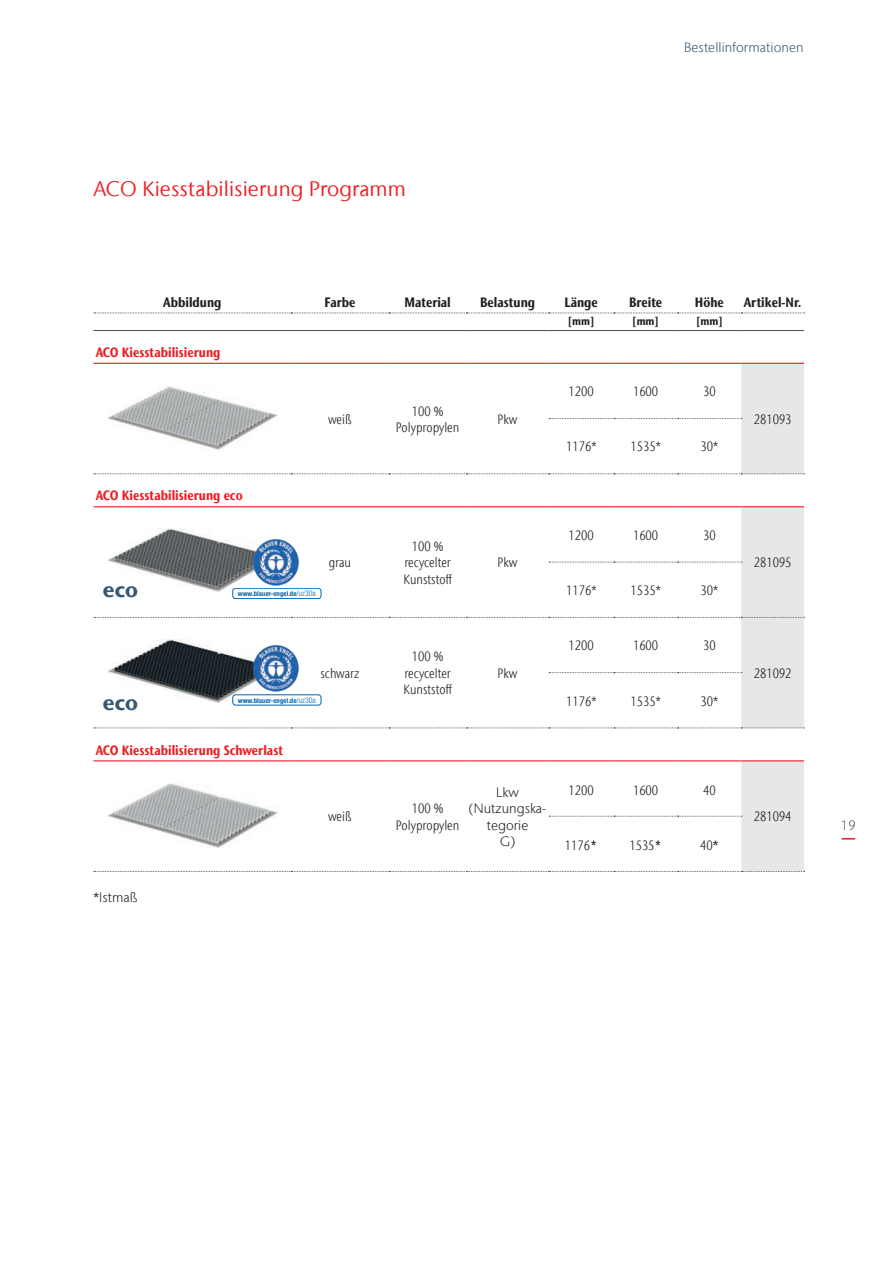
<style>
.page{position:relative;width:893px;height:1263px;background:#fff}
.page>*{position:absolute;margin:0;border:0;box-sizing:border-box;transform-origin:0 0}
.Intermediate_heading{font:21px "Stone Sans IIITC Com";letter-spacing:.005em;color:#ee1d23}
.t1{font:700 21px "Stone Sans IIITC Com";color:#335875}
.Text{font:300 condensed 13.5px/16.5px "Stone Sans IIITC Com";color:#231f20}
.Product_name___Detai{font:700 condensed 13.5px "Stone Sans IIITC Com";color:#ee1d23}
.X-axis{font:700 condensed 13.5px "Stone Sans IIITC Com";color:#231f20}
.Text-2{font:300 13.5px/16.5px "Stone Sans IIITC Com";color:#231f20;text-align:center}
.Rubrication{font:300 13.5px "Stone Sans IIITC Com";letter-spacing:.005em;color:#335875}
.Body_copy{font:300 13.5px "Stone Sans IIITC Com";letter-spacing:.005em;color:#231f20}
.t2{font:300 13.5px "Stone Sans IIITC Com";color:#57585a}
.X-axis___Dimensions{font:700 condensed 11.25px "Stone Sans IIITC Com";color:#231f20}
.t3{font:700 condensed 6.9px "Helvetica Neue";color:#0166b3}
.s1{font-weight:300;font-size:7.8px}
.s2{font-weight:700}
.s3{font-weight:400;font-stretch:normal}
</style>
<div class="page">
<svg style="left:842px;top:838px;width:13px;height:1px"></svg>
<svg style="left:94px;top:313px;width:711px;height:1px"></svg>
<hr style="left:94px;top:330px;width:197px;height:1px;background:#57585a">
<hr style="left:291px;top:330px;width:98px;height:1px;background:#57585a">
<hr style="left:389px;top:330px;width:77px;height:1px;background:#57585a">
<hr style="left:466px;top:330px;width:83px;height:1px;background:#57585a">
<hr style="left:549px;top:330px;width:65px;height:1px;background:#57585a">
<hr style="left:614px;top:330px;width:63px;height:1px;background:#57585a">
<hr style="left:677px;top:330px;width:64px;height:1px;background:#57585a">
<hr style="left:741px;top:330px;width:63px;height:1px;background:#57585a">
<svg style="left:94px;top:363px;width:711px;height:509px"></svg>
<img style="left:107px;top:386px;width:170px;height:63px">
<img style="left:107px;top:784px;width:170px;height:63px">
<img style="left:107px;top:639px;width:170px;height:63px">
<img style="left:107px;top:529px;width:170px;height:63px">
<div style="left:233px;top:588px;width:88px;height:11px;background:#fff;border-radius:3px"></div>
<div style="left:233px;top:588px;width:88px;height:11px;border:1px solid #0166b3;border-radius:3px"></div>
<img style="left:229px;top:538px;width:94px;height:47px">
<div style="left:233px;top:695px;width:88px;height:10px;background:#fff;border-radius:3px"></div>
<div style="left:233px;top:695px;width:88px;height:10px;border:1px solid #0166b3;border-radius:3px"></div>
<img style="left:229px;top:645px;width:94px;height:47px">
<p class="Rubrication" style="left:684px;top:38px;width:121px">Bestellinformationen</p>
<p class="Intermediate_heading" style="left:94px;top:176px;width:314px">ACO Kiesstabilisierung Programm</p>
<p class="X-axis" style="left:163px;top:293px;width:60px">Abbildung</p>
<p class="X-axis" style="left:325px;top:293px;width:32px">Farbe</p>
<p class="X-axis" style="left:404px;top:293px;width:48px">Material</p>
<p class="X-axis" style="left:480px;top:293px;width:56px">Belastung</p>
<p class="X-axis" style="left:565px;top:293px;width:35px">Länge</p>
<p class="X-axis" style="left:629px;top:293px;width:35px">Breite</p>
<p class="X-axis" style="left:695px;top:293px;width:30px">Höhe</p>
<p class="X-axis" style="left:744px;top:293px;width:59px">Artikel-Nr.</p>
<p class="X-axis___Dimensions" style="left:568px;top:314px;width:28px">[mm]</p>
<p class="X-axis___Dimensions" style="left:632px;top:314px;width:28px">[mm]</p>
<p class="X-axis___Dimensions" style="left:696px;top:314px;width:28px">[mm]</p>
<p class="Product_name___Detai" style="left:96px;top:344px;width:126px">ACO Kiesstabilisierung</p>
<p class="Text" style="left:569px;top:383px;width:27px">1200</p>
<p class="Text" style="left:633px;top:383px;width:27px">1600</p>
<p class="Text" style="left:703px;top:383px;width:14px">30</p>
<p class="Text" style="left:328px;top:411px;width:25px">weiß</p>
<p class="Text" style="left:412px;top:402px;width:33px">100 %</p>
<p class="Text" style="left:396px;top:419px;width:65px">Polypropylen</p>
<p class="Text" style="left:498px;top:411px;width:21px">Pkw</p>
<p class="Text" style="left:754px;top:411px;width:39px">281093</p>
<p class="Text" style="left:566px;top:438px;width:32px">1176*</p>
<p class="Text" style="left:630px;top:438px;width:32px">1535*</p>
<p class="Text" style="left:701px;top:438px;width:19px">30*</p>
<p class="Product_name___Detai" style="left:96px;top:487px;width:149px">ACO Kiesstabilisierung eco</p>
<p class="t1" style="left:103px;top:576px;width:37px">eco</p>
<p class="t3" style="left:238px;top:590px;width:79px">www.blauer-engel.de<span class="s1">/uz30a</span></p>
<p class="Text" style="left:329px;top:554px;width:24px">grau</p>
<p class="Text" style="left:412px;top:538px;width:33px">100 %</p>
<p class="Text" style="left:404px;top:554px;width:50px">recycelter<br>Kunststoff</p>
<p class="Text" style="left:498px;top:554px;width:21px">Pkw</p>
<p class="Text" style="left:569px;top:527px;width:27px">1200</p>
<p class="Text" style="left:633px;top:527px;width:27px">1600</p>
<p class="Text" style="left:703px;top:527px;width:14px">30</p>
<p class="Text" style="left:566px;top:582px;width:32px">1176*</p>
<p class="Text" style="left:630px;top:582px;width:32px">1535*</p>
<p class="Text" style="left:701px;top:582px;width:19px">30*</p>
<p class="Text" style="left:754px;top:554px;width:39px">281095</p>
<p class="t1" style="left:103px;top:689px;width:37px">eco</p>
<p class="Text" style="left:320px;top:665px;width:40px">schwarz</p>
<p class="t3" style="left:238px;top:696px;width:79px">www.blauer-engel.de<span class="s1">/uz30a</span></p>
<p class="Text" style="left:412px;top:648px;width:33px">100 %</p>
<p class="Text" style="left:404px;top:665px;width:50px">recycelter<br>Kunststoff</p>
<p class="Text" style="left:498px;top:665px;width:21px">Pkw</p>
<p class="Text" style="left:569px;top:637px;width:27px">1200</p>
<p class="Text" style="left:633px;top:637px;width:27px">1600</p>
<p class="Text" style="left:703px;top:637px;width:14px">30</p>
<p class="Text" style="left:566px;top:692px;width:32px">1176*</p>
<p class="Text" style="left:630px;top:692px;width:32px">1535*</p>
<p class="Text" style="left:701px;top:692px;width:19px">30*</p>
<p class="Text" style="left:754px;top:665px;width:39px">281092</p>
<p class="Product_name___Detai" style="left:96px;top:741px;width:189px">ACO Kiesstabilisierung Schwerlast</p>
<p class="Text" style="left:328px;top:808px;width:25px">weiß</p>
<p class="Text" style="left:412px;top:800px;width:33px">100 %</p>
<p class="Text" style="left:396px;top:817px;width:65px">Polypropylen</p>
<p class="Text-2" style="left:496px;top:783px;width:24px">Lkw</p>
<p class="Text-2" style="left:469px;top:800px;width:79px">(Nutzungska&shy;tegorie</p>
<p class="Text-2" style="left:500px;top:833px;width:17px">G)</p>
<p class="Text" style="left:569px;top:782px;width:27px">1200</p>
<p class="Text" style="left:633px;top:782px;width:27px">1600</p>
<p class="Text" style="left:703px;top:782px;width:14px">40</p>
<p class="Text" style="left:565px;top:837px;width:34px">1176<span class="s2">*</span></p>
<p class="Text" style="left:629px;top:837px;width:34px">1535<span class="s2">*</span></p>
<p class="Text" style="left:700px;top:837px;width:20px">40<span class="s3">*</span></p>
<p class="Text" style="left:754px;top:808px;width:39px">281094</p>
<p class="Body_copy" style="left:94px;top:888px;width:46px">*Istmaß</p>
<p class="t2" style="left:841px;top:816px;width:16px">19</p>
</div>
